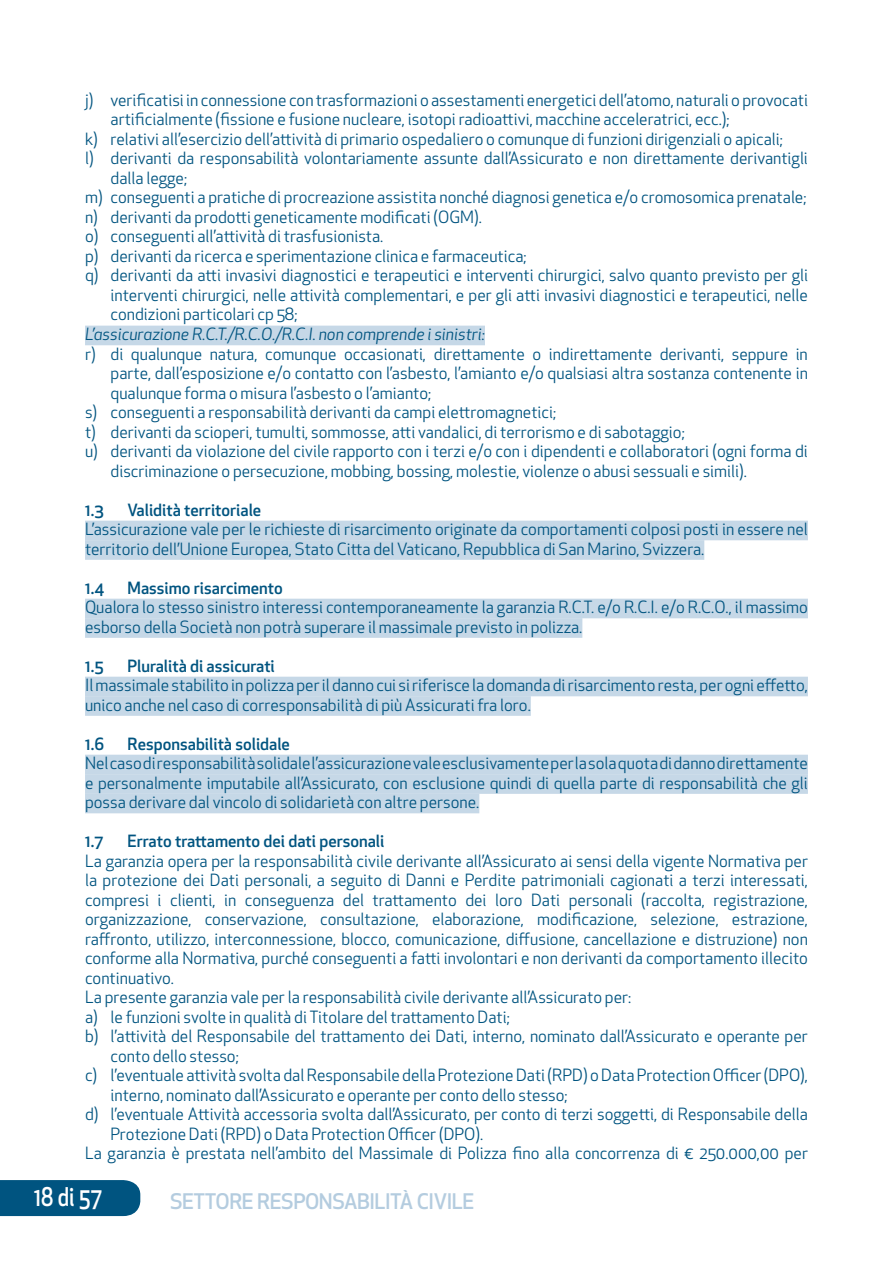
<style>
.page{position:relative;width:893px;height:1263px;background:#fff}
.page>*{position:absolute;margin:0;border:0;box-sizing:border-box;transform-origin:0 0}
.t1{font:500 25.2px "Apex New";color:#fff;scale:.83 1}
.t2{font:500 21px "Apex New";letter-spacing:-.02em;color:#b4ccdf}
.t3{font:16.5px/19.5px "Apex New";color:#005480}
.t4{font:500 16.5px "Apex New";color:#005480}
.t5{font:italic 16.5px "Apex New";color:#005480}
</style>
<div class="page">
<div style="left:0;top:1180px;width:140px;height:36px;background:#005480"></div>
<div style="left:85px;top:326px;width:400px;height:19px;background:#c6d8e7"></div>
<div style="left:85px;top:521px;width:723px;height:19px;background:#c6d8e7"></div>
<div style="left:85px;top:540px;width:619px;height:20px;background:#c6d8e7"></div>
<div style="left:85px;top:599px;width:723px;height:19px;background:#c6d8e7"></div>
<div style="left:85px;top:618px;width:497px;height:20px;background:#c6d8e7"></div>
<div style="left:85px;top:677px;width:723px;height:19px;background:#c6d8e7"></div>
<div style="left:85px;top:696px;width:446px;height:20px;background:#c6d8e7"></div>
<div style="left:85px;top:755px;width:723px;height:19px;background:#c6d8e7"></div>
<div style="left:85px;top:774px;width:723px;height:20px;background:#c6d8e7"></div>
<div style="left:85px;top:794px;width:394px;height:19px;background:#c6d8e7"></div>
<p class="t3" style="left:85px;top:90px;width:724px">j) verificatisi in connessione con trasformazioni o assestamenti energetici dell’atomo, naturali o provocati</p>
<p class="t3" style="left:111px;top:110px;width:621px">artificialmente (fissione e fusione nucleare, isotopi radioattivi, macchine acceleratrici, ecc.);</p>
<p class="t3" style="left:85px;top:129px;width:699px">k) relativi all’esercizio dell’attività di primario ospedaliero o comunque di funzioni dirigenziali o apicali;</p>
<p class="t3" style="left:85px;top:149px;width:724px">l) derivanti da responsabilità volontariamente assunte dall’Assicurato e non direttamente derivantigli</p>
<p class="t3" style="left:111px;top:168px;width:78px">dalla legge;</p>
<p class="t3" style="left:85px;top:188px;width:723px">m) conseguenti a pratiche di procreazione assistita nonché diagnosi genetica e/o cromosomica prenatale;</p>
<p class="t3" style="left:85px;top:207px;width:398px">n) derivanti da prodotti geneticamente modificati (OGM).</p>
<p class="t3" style="left:85px;top:227px;width:300px">o) conseguenti all’attività di trasfusionista.</p>
<p class="t3" style="left:85px;top:246px;width:443px">p) derivanti da ricerca e sperimentazione clinica e farmaceutica;</p>
<p class="t3" style="left:85px;top:266px;width:724px">q) derivanti da atti invasivi diagnostici e terapeutici e interventi chirurgici, salvo quanto previsto per gli</p>
<p class="t3" style="left:111px;top:285px;width:699px">interventi chirurgici, nelle attività complementari, e per gli atti invasivi diagnostici e terapeutici, nelle</p>
<p class="t3" style="left:111px;top:305px;width:188px">condizioni particolari cp 58;</p>
<p class="t5" style="left:85px;top:324px;width:401px">L’assicurazione R.C.T./R.C.O./R.C.I. non comprende i sinistri:</p>
<p class="t3" style="left:85px;top:344px;width:724px">r) di qualunque natura, comunque occasionati, direttamente o indirettamente derivanti, seppure in</p>
<p class="t3" style="left:111px;top:363px;width:699px">parte, dall’esposizione e/o contatto con l’asbesto, l’amianto e/o qualsiasi altra sostanza contenente in</p>
<p class="t3" style="left:111px;top:383px;width:322px">qualunque forma o misura l’asbesto o l’amianto;</p>
<p class="t3" style="left:85px;top:402px;width:473px">s) conseguenti a responsabilità derivanti da campi elettromagnetici;</p>
<p class="t3" style="left:85px;top:422px;width:601px">t) derivanti da scioperi, tumulti, sommosse, atti vandalici, di terrorismo e di sabotaggio;</p>
<p class="t3" style="left:85px;top:441px;width:724px">u) derivanti da violazione del civile rapporto con i terzi e/o con i dipendenti e collaboratori (ogni forma di</p>
<p class="t3" style="left:111px;top:461px;width:638px">discriminazione o persecuzione, mobbing, bossing, molestie, violenze o abusi sessuali e simili).</p>
<p class="t4" style="left:85px;top:498px;width:20px">1.3</p>
<p class="t4" style="left:128px;top:498px;width:135px">Validità territoriale</p>
<p class="t3" style="left:85px;top:519px;width:724px">L’assicurazione vale per le richieste di risarcimento originate da comportamenti colposi posti in essere nel territorio dell’Unione Europea, Stato Citta del Vaticano, Repubblica di San Marino, Svizzera.</p>
<p class="t4" style="left:85px;top:576px;width:21px">1.4</p>
<p class="t4" style="left:128px;top:576px;width:157px">Massimo risarcimento</p>
<p class="t3" style="left:85px;top:597px;width:724px">Qualora lo stesso sinistro interessi contemporaneamente la garanzia R.C.T. e/o R.C.I. e/o R.C.O., il massimo esborso della Società non potrà superare il massimale previsto in polizza.</p>
<p class="t4" style="left:85px;top:654px;width:20px">1.5</p>
<p class="t4" style="left:128px;top:654px;width:149px">Pluralità di assicurati</p>
<p class="t3" style="left:85px;top:675px;width:724px">Il massimale stabilito in polizza per il danno cui si riferisce la domanda di risarcimento resta, per ogni effetto, unico anche nel caso di corresponsabilità di più Assicurati fra loro.</p>
<p class="t4" style="left:85px;top:732px;width:21px">1.6</p>
<p class="t4" style="left:128px;top:732px;width:164px">Responsabilità solidale</p>
<p class="t3" style="left:85px;top:753px;width:724px;text-align:justify">Nel caso di responsabilità solidale l’assicurazione vale esclusivamente per la sola quota di danno direttamente e personalmente imputabile all’Assicurato, con esclusione quindi di quella parte di responsabilità che gli possa derivare dal vincolo di solidarietà con altre persone.</p>
<p class="t4" style="left:85px;top:830px;width:20px">1.7</p>
<p class="t4" style="left:128px;top:830px;width:258px">Errato trattamento dei dati personali</p>
<p class="t3" style="left:85px;top:851px;width:724px">La garanzia opera per la responsabilità civile derivante all’Assicurato ai sensi della vigente Normativa per</p>
<p class="t3" style="left:85px;top:870px;width:724px">la protezione dei Dati personali, a seguito di Danni e Perdite patrimoniali cagionati a terzi interessati,</p>
<p class="t3" style="left:85px;top:890px;width:724px">compresi i clienti, in conseguenza del trattamento dei loro Dati personali (raccolta, registrazione,</p>
<p class="t3" style="left:85px;top:909px;width:724px">organizzazione, conservazione, consultazione, elaborazione, modificazione, selezione, estrazione,</p>
<p class="t3" style="left:85px;top:929px;width:724px">raffronto, utilizzo, interconnessione, blocco, comunicazione, diffusione, cancellazione e distruzione) non</p>
<p class="t3" style="left:85px;top:948px;width:724px">conforme alla Normativa, purché conseguenti a fatti involontari e non derivanti da comportamento illecito</p>
<p class="t3" style="left:85px;top:968px;width:91px">continuativo.</p>
<p class="t3" style="left:85px;top:987px;width:548px">La presente garanzia vale per la responsabilità civile derivante all’Assicurato per:</p>
<p class="t3" style="left:85px;top:1007px;width:426px">a) le funzioni svolte in qualità di Titolare del trattamento Dati;</p>
<p class="t3" style="left:85px;top:1026px;width:724px">b) l’attività del Responsabile del trattamento dei Dati, interno, nominato dall’Assicurato e operante per</p>
<p class="t3" style="left:111px;top:1046px;width:130px">conto dello stesso;</p>
<p class="t3" style="left:85px;top:1065px;width:724px">c) l’eventuale attività svolta dal Responsabile della Protezione Dati (RPD) o Data Protection Officer (DPO),</p>
<p class="t3" style="left:111px;top:1085px;width:459px">interno, nominato dall’Assicurato e operante per conto dello stesso;</p>
<p class="t3" style="left:85px;top:1104px;width:724px">d) l’eventuale Attività accessoria svolta dall’Assicurato, per conto di terzi soggetti, di Responsabile della</p>
<p class="t3" style="left:111px;top:1124px;width:374px">Protezione Dati (RPD) o Data Protection Officer (DPO).</p>
<p class="t3" style="left:85px;top:1143px;width:724px">La garanzia è prestata nell’ambito del Massimale di Polizza fino alla concorrenza di € 250.000,00 per</p>
<p class="t2" style="left:170px;top:1187px;width:306px">SETTORE RESPONSABILITÀ CIVILE</p>
<h1 class="t1" style="left:34px;top:1180px;width:84px">18 di 57</h1>
</div>
